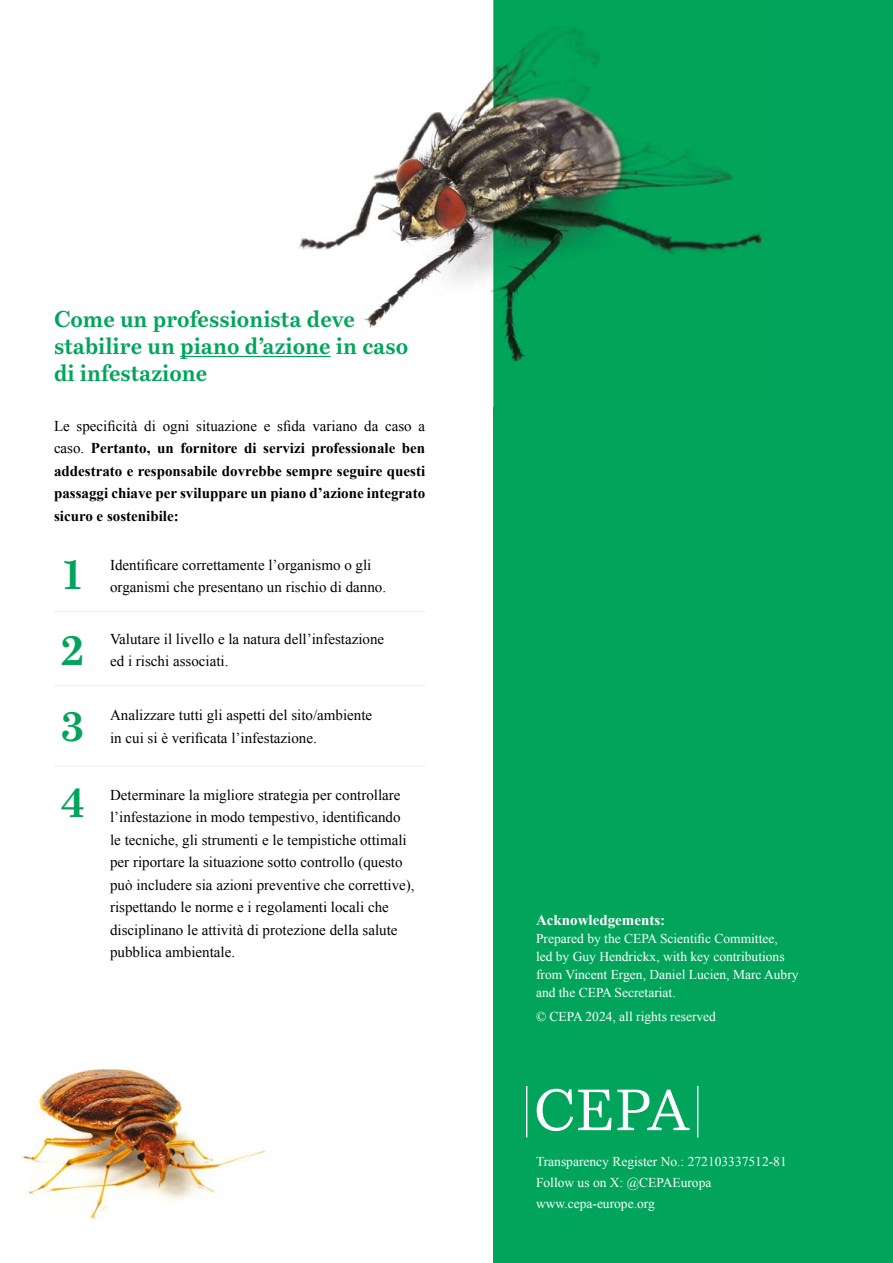
<style>
.page{position:relative;width:893px;height:1263px;background:#fff}
.page>*{position:absolute;margin:0;border:0;box-sizing:border-box;transform-origin:0 0}
.t1{font:57.3px "Bressay";color:#fff}
.t2{font:700 41.7px "Bressay";color:#00a55b}
.t3{font:700 22.5px/27px "Bressay";color:#00a55b}
.List_Paragraph{font:15px/22.5px "Times New Roman";color:#000}
.t4{font:700 15px/22.5px "Times New Roman";color:#000;text-align:justify}
.t5{font:700 15px "Times New Roman";color:#fff}
.t6{font:13.5px/18px "Times New Roman";color:#fff}
.s1{font-weight:400}
</style>
<div class="page">
<div style="left:493px;top:0;width:400px;height:1263px;background:#00a55b"></div>
<img style="left:278px;top:0;width:485px;height:406px">
<hr style="left:180px;top:356px;width:151px;height:1px;background:#00a55b">
<img style="left:21px;top:1068px;width:246px;height:155px">
<hr style="left:54px;top:611px;width:371px;height:1px;background:#ededed">
<hr style="left:54px;top:685px;width:371px;height:1px;background:#ededed">
<hr style="left:54px;top:766px;width:371px;height:1px;background:#ededed">
<hr style="left:697px;top:1086px;width:1px;height:51px;background:#fff">
<hr style="left:526px;top:1086px;width:1px;height:51px;background:#fff">
<p class="t3" style="left:54px;top:306px;width:356px">Come un professionista deve stabilire un piano d’azione in caso di infestazione</p>
<p class="t4" style="left:54px;top:414px;width:373px"><span class="s1">Le specificità di ogni situazione e sfida variano da caso a caso.</span> Pertanto, un fornitore di servizi professionale ben addestrato e responsabile dovrebbe sempre seguire questi passaggi chiave per sviluppare un piano d’azione integrato sicuro e sostenibile:</p>
<p class="List_Paragraph" style="left:110px;top:553px;width:277px">Identificare correttamente l’organismo o gli organismi che presentano un rischio di danno.</p>
<p class="List_Paragraph" style="left:110px;top:627px;width:276px">Valutare il livello e la natura dell’infestazione ed i rischi associati.</p>
<p class="t2" style="left:61px;top:548px;width:25px">1</p>
<p class="t2" style="left:61px;top:624px;width:25px">2</p>
<p class="t2" style="left:61px;top:700px;width:25px">3</p>
<p class="t2" style="left:61px;top:777px;width:25px">4</p>
<p class="List_Paragraph" style="left:110px;top:704px;width:264px">Analizzare tutti gli aspetti del sito/ambiente in cui si è verificata l’infestazione.</p>
<p class="List_Paragraph" style="left:110px;top:783px;width:306px">Determinare la migliore strategia per controllare l’infestazione in modo tempestivo, identificando le tecniche, gli strumenti e le tempistiche ottimali per riportare la situazione sotto controllo (questo può includere sia azioni preventive che correttive), rispettando le norme e i regolamenti locali che disciplinano le attività di protezione della salute pubblica ambientale.</p>
<p class="t5" style="left:536px;top:909px;width:131px">Acknowledgements:</p>
<p class="t6" style="left:536px;top:929px;width:264px">Prepared by the CEPA Scientific Committee,<br>led by Guy Hendrickx, with key contributions from Vincent Ergen, Daniel Lucien, Marc Aubry and the CEPA Secretariat.</p>
<p class="t6" style="left:536px;top:1007px;width:182px">© CEPA 2024, all rights reserved</p>
<p class="t1" style="left:534px;top:1075px;width:157px">CEPA</p>
<p class="t6" style="left:536px;top:1152px;width:252px">Transparency Register No.: 272103337512-81</p>
<p class="t6" style="left:536px;top:1173px;width:177px">Follow us on X: @CEPAEuropa</p>
<p class="t6" style="left:536px;top:1194px;width:120px">www.cepa-europe.org</p>
</div>
